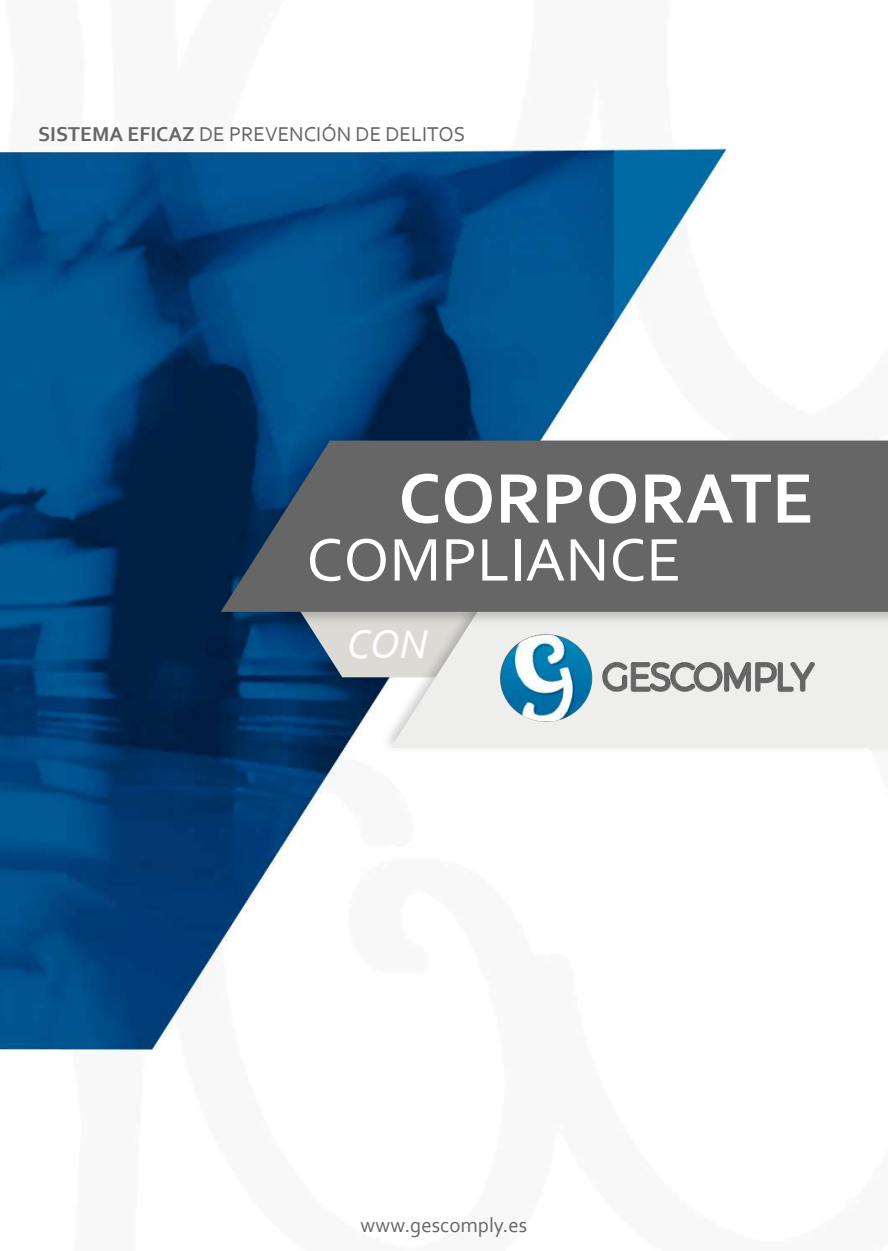
<style>
.page{position:relative;width:888px;height:1251px;background:#fff}
.page>*{position:absolute;margin:0;border:0;box-sizing:border-box;transform-origin:0 0}
.t1{font:700 73.5px "Corbel";color:#fff}
.t2{font:63px "Corbel";color:#fff}
.t3{font:italic 42px "Corbel";color:#fff}
.t4{font:21px "Corbel";color:#666}
.s1{font-weight:700}
</style>
<div class="page">
<img style="left:0;top:147px;width:727px;height:904px">
<svg style="left:293px;top:626px;width:86px;height:51px;background:#889cae"></svg>
<div style="left:379px;top:563px;width:509px;height:190px;background:#000;opacity:.2"></div>
<svg style="left:391px;top:626px;width:497px;height:121px;background:#ebebea"></svg>
<img style="left:489px;top:632px;width:336px;height:90px">
<div style="left:212px;top:436px;width:676px;height:190px;background:#000;opacity:.2"></div>
<svg style="left:221px;top:440px;width:667px;height:171px;background:#5d6165"></svg>
<p class="t4" style="left:38px;top:121px;width:429px"><span class="s1">SISTEMA EFICAZ</span> DE PREVENCIÓN DE DELITOS</p>
<h1 class="t1" style="left:398px;top:452px;width:417px">CORPORATE</h1>
<h2 class="t2" style="left:306px;top:520px;width:376px">COMPLIANCE</h2>
<h3 class="t3" style="left:347px;top:617px;width:82px">CON</h3>
<p class="t4" style="left:361px;top:1211px;width:168px">www.gescomply.es</p>
</div>
